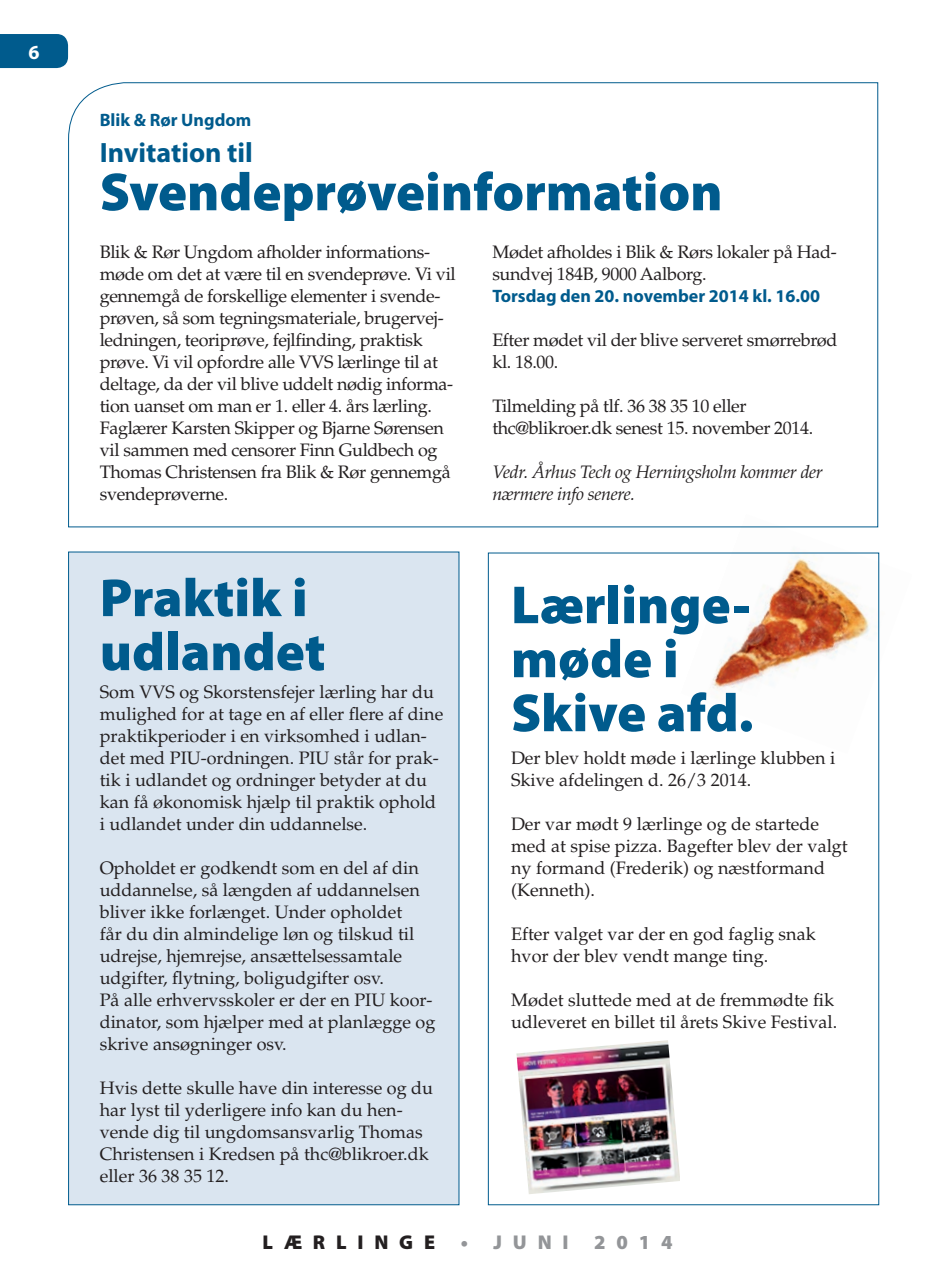
<style>
.page{position:relative;width:936px;height:1276px;background:#fff}
.page>*{position:absolute;margin:0;border:0;box-sizing:border-box;transform-origin:0 0}
.t1{font:900 54px/54px "Myriad Pro";color:#005b8d}
.t2{font:700 28px "Myriad Pro";color:#005b8d}
.t3{font:900 20px "Myriad Pro";letter-spacing:.54em;color:#939598}
.t4{font:900 20px "Myriad Pro";letter-spacing:.54em;color:#231f20}
.t5{font:700 20px "Myriad Pro";color:#fff}
.t6{font:18px/22px "Palatino LT Std";color:#231f20}
.t7{font:18px/22px "Palatino LT Std";letter-spacing:-.02em;color:#231f20}
.t8{font:italic 18px/22px "Palatino LT Std";letter-spacing:-.02em;color:#231f20}
.t9{font:700 18px "Myriad Pro";color:#005b8d}
</style>
<div class="page">
<div style="left:0;top:34px;width:68px;height:34px;background:#005b8d"></div>
<img style="left:712px;top:514px;width:168px;height:239px">
<svg style="left:68px;top:82px;width:810px;height:446px"></svg>
<div style="left:68px;top:551px;width:391px;height:654px;background:#dae5f0;border:1px solid #005b8d"></div>
<img style="left:516px;top:1040px;width:164px;height:154px">
<p class="t5" style="left:28px;top:39px;width:13px">6</p>
<p class="t9" style="left:100px;top:108px;width:153px">Blik &amp; Rør Ungdom</p>
<h2 class="t2" style="left:100px;top:135px;width:155px">Invitation til</h2>
<h1 class="t1" style="left:100px;top:163px;width:624px">Svendeprøveinformation</h1>
<p class="t7" style="left:100px;top:241px;width:357px">Blik &amp; Rør Ungdom afholder informations&shy;møde om det at være til en svendeprøve. Vi vil gennemgå de forskellige elementer i svende&shy;prøven, så som tegningsmateriale, brugervej&shy;ledningen, teoriprøve, fejlfinding, praktisk prøve. Vi vil opfordre alle VVS lærlinge til at deltage, da der vil blive uddelt nødig informa&shy;tion uanset om man er 1. eller 4. års lærling.<br>Faglærer Karsten Skipper og Bjarne Sørensen vil sammen med censorer Finn Guldbech og Thomas Christensen fra Blik &amp; Rør gennemgå svendeprøverne.</p>
<p class="t7" style="left:492px;top:241px;width:346px">Mødet afholdes i Blik &amp; Rørs lokaler på Had&shy;sundvej 184B, 9000 Aalborg.</p>
<p class="t9" style="left:492px;top:284px;width:329px">Torsdag den 20. november 2014 kl. 16.00</p>
<p class="t7" style="left:492px;top:329px;width:346px">Efter mødet vil der blive serveret smørrebrød kl. 18.00.</p>
<p class="t7" style="left:492px;top:395px;width:322px">Tilmelding på tlf. 36 38 35 10 eller thc@blikroer.dk senest 15. november 2014.</p>
<p class="t8" style="left:492px;top:461px;width:332px">Vedr. Århus Tech og Herningsholm kommer der nærmere info senere.</p>
<h1 class="t1" style="left:100px;top:569px;width:227px">Praktik i udlandet</h1>
<p class="t6" style="left:100px;top:681px;width:345px">Som VVS og Skorstensfejer lærling har du mulighed for at tage en af eller flere af dine praktikperioder i en virksomhed i udlan&shy;det med PIU-ordningen. PIU står for prak&shy;tik i udlandet og ordninger betyder at du kan få økonomisk hjælp til praktik ophold i udlandet under din uddannelse.</p>
<p class="t6" style="left:100px;top:857px;width:337px">Opholdet er godkendt som en del af din uddannelse, så længden af uddannelsen bliver ikke forlænget. Under opholdet<br>får du din almindelige løn og tilskud til udrejse, hjemrejse, ansættelsessamtale udgifter, flytning, boligudgifter osv.<br>På alle erhvervsskoler er der en PIU koor&shy;dinator, som hjælper med at planlægge og skrive ansøgninger osv.</p>
<p class="t6" style="left:100px;top:1077px;width:335px">Hvis dette skulle have din interesse og du har lyst til yderligere info kan du hen&shy;vende dig til ungdomsansvarlig Thomas Christensen i Kredsen på thc@blikroer.dk eller 36 38 35 12.</p>
<h1 class="t1" style="left:511px;top:576px;width:244px">Lærlinge&shy;møde i<br>Skive afd.</h1>
<p class="t6" style="left:511px;top:747px;width:326px">Der blev holdt møde i lærlinge klubben i<br>Skive afdelingen d. 26/3 2014.</p>
<p class="t6" style="left:511px;top:813px;width:338px">Der var mødt 9 lærlinge og de startede med at spise pizza. Bagefter blev der valgt ny formand (Frederik) og næstformand (Kenneth).</p>
<p class="t6" style="left:511px;top:923px;width:306px">Efter valget var der en god faglig snak hvor der blev vendt mange ting.</p>
<p class="t6" style="left:511px;top:989px;width:328px">Mødet sluttede med at de fremmødte fik udleveret en billet til årets Skive Festival.</p>
<p class="t4" style="left:262px;top:1229px;width:174px">LÆRLINGE</p>
<p class="t3" style="left:460px;top:1229px;width:109px">• JUNI</p>
<p class="t3" style="left:594px;top:1229px;width:80px">2014</p>
</div>
